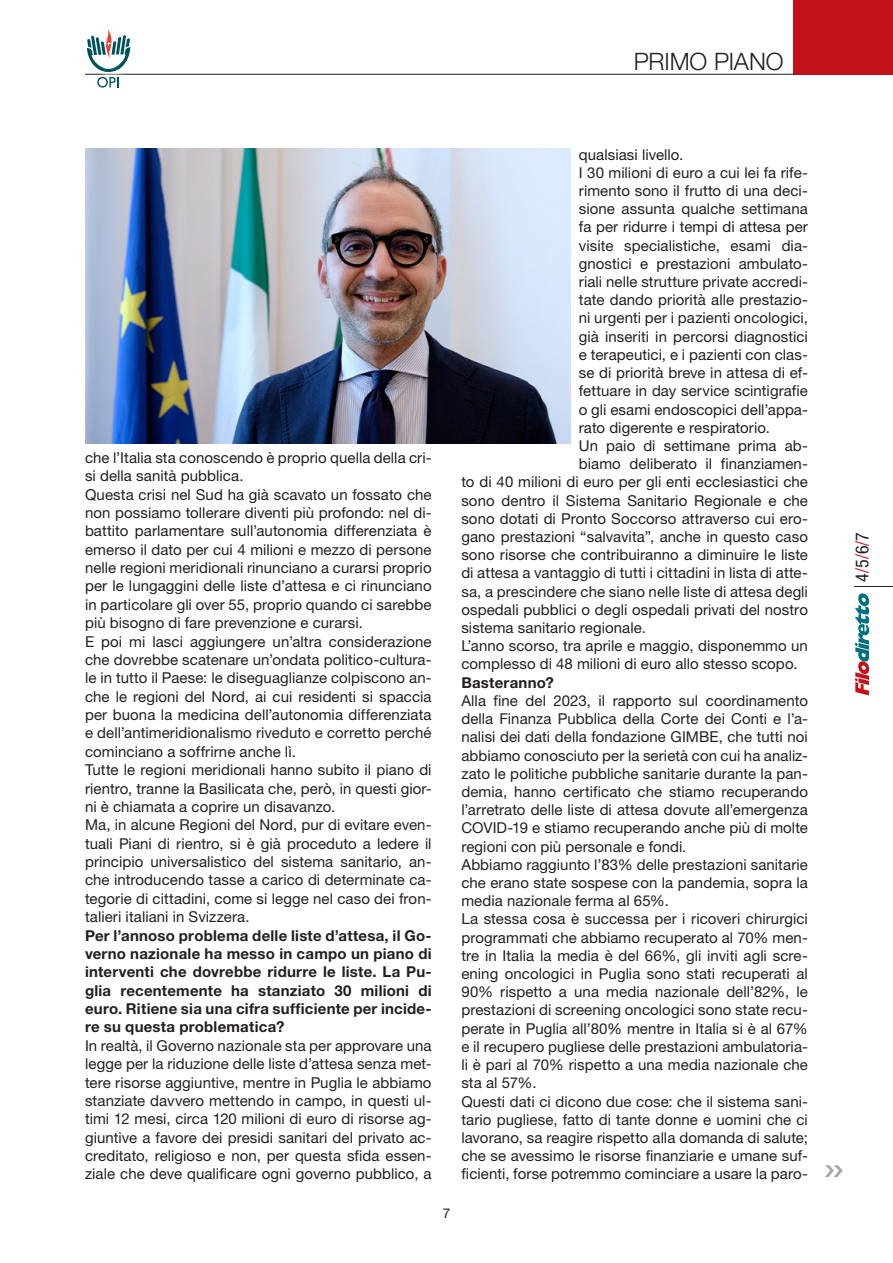
<style>
.page{position:relative;width:893px;height:1263px;background:#fff}
.page>*{position:absolute;margin:0;border:0;box-sizing:border-box;transform-origin:0 0}
.t1{font:300 24px "Helvetica Neue LT Std";letter-spacing:-.005em;color:#231f20}
.t2{font:condensed 18px "Helvetica Neue LT Std";color:#231f20}
._1_Testo_normale{font:15px/18.1px "Helvetica Neue LT Std";letter-spacing:.005em;color:#231f20;text-align:justify}
._1_Testo_normale-2{font:700 15px/18.3px "Helvetica Neue LT Std";letter-spacing:.015em;color:#231f20;text-align:justify}
.t3{font:13.5px "Helvetica Neue LT Std";color:#231f20}
.s1{color:#d1232a}
</style>
<div class="page">
<svg style="left:855px;top:593px;width:14px;height:102px"></svg>
<div style="left:793px;top:0;width:100px;height:74px;background:#c4121a"></div>
<hr style="left:854px;top:586px;width:39px;height:1px;background:#231f20">
<hr style="left:85px;top:74px;width:710px;height:1px;background:#231f20">
<div style="left:86px;top:28px;width:51px;height:66px;background:#fff"></div>
<svg style="left:87px;top:29px;width:43px;height:59px"></svg>
<img style="left:85px;top:149px;width:485px;height:295px">
<svg style="left:825px;top:1165px;width:18px;height:12px"></svg>
<h1 class="t1" style="left:634px;top:47px;width:151px">PRIMO PIANO</h1>
<p class="_1_Testo_normale" style="left:85px;top:448px;width:348px">che l’Italia sta conoscendo è proprio quella della cri&shy;si della sanità pubblica.</p>
<p class="_1_Testo_normale" style="left:85px;top:485px;width:348px">Questa crisi nel Sud ha già scavato un fossato che non possiamo tollerare diventi più profondo: nel di&shy;battito parlamentare sull’autonomia differenziata è emerso il dato per cui 4 milioni e mezzo di persone nelle regioni meridionali rinunciano a curarsi proprio per le lungaggini delle liste d’attesa e ci rinunciano in particolare gli over 55, proprio quando ci sarebbe più bisogno di fare prevenzione e curarsi.</p>
<p class="_1_Testo_normale" style="left:85px;top:632px;width:348px">E poi mi lasci aggiungere un’altra considerazione che dovrebbe scatenare un’ondata politico-cultura&shy;le in tutto il Paese: le diseguaglianze colpiscono an&shy;che le regioni del Nord, ai cui residenti si spaccia per buona la medicina dell’autonomia differenziata e dell’antimeridionalismo riveduto e corretto perché cominciano a soffrirne anche lì.</p>
<p class="_1_Testo_normale" style="left:85px;top:760px;width:348px">Tutte le regioni meridionali hanno subito il piano di rientro, tranne la Basilicata che, però, in questi gior&shy;ni è chiamata a coprire un disavanzo.</p>
<p class="_1_Testo_normale" style="left:85px;top:816px;width:348px">Ma, in alcune Regioni del Nord, pur di evitare even&shy;tuali Piani di rientro, si è già proceduto a ledere il principio universalistico del sistema sanitario, an&shy;che introducendo tasse a carico di determinate ca&shy;tegorie di cittadini, come si legge nel caso dei fron&shy;talieri italiani in Svizzera.</p>
<p class="_1_Testo_normale-2" style="left:85px;top:926px;width:348px">Per l’annoso problema delle liste d’attesa, il Go&shy;verno nazionale ha messo in campo un piano di interventi che dovrebbe ridurre le liste. La Pu&shy;glia recentemente ha stanziato 30 milioni di euro. Ritiene sia una cifra sufficiente per incide&shy;re su questa problematica?</p>
<p class="_1_Testo_normale" style="left:85px;top:1036px;width:348px">In realtà, il Governo nazionale sta per approvare una legge per la riduzione delle liste d’attesa senza met&shy;tere risorse aggiuntive, mentre in Puglia le abbiamo stanziate davvero mettendo in campo, in questi ul&shy;timi 12 mesi, circa 120 milioni di euro di risorse ag&shy;giuntive a favore dei presidi sanitari del privato ac&shy;creditato, religioso e non, per questa sfida essen&shy;ziale che deve qualificare ogni governo pubblico, a</p>
<p class="t3" style="left:443px;top:1205px;width:9px">7</p>
<p class="_1_Testo_normale" style="left:579px;top:145px;width:106px">qualsiasi livello.</p>
<p class="_1_Testo_normale" style="left:579px;top:163px;width:231px">I 30 milioni di euro a cui lei fa rife&shy;rimento sono il frutto di una deci&shy;sione assunta qualche settimana fa per ridurre i tempi di attesa per visite specialistiche, esami dia&shy;gnostici e prestazioni ambulato&shy;riali nelle strutture private accredi&shy;tate dando priorità alle prestazio&shy;ni urgenti per i pazienti oncologici, già inseriti in percorsi diagnostici e terapeutici, e i pazienti con clas&shy;se di priorità breve in attesa di ef&shy;fettuare in day service scintigrafie o gli esami endoscopici dell’appa&shy;rato digerente e respiratorio.</p>
<p class="_1_Testo_normale" style="left:579px;top:436px;width:231px">Un paio di settimane prima ab-</p>
<p class="_1_Testo_normale" style="left:579px;top:454px;width:231px">biamo deliberato il finanziamen-</p>
<p class="_1_Testo_normale" style="left:461px;top:473px;width:348px">to di 40 milioni di euro per gli enti ecclesiastici che</p>
<p class="_1_Testo_normale" style="left:461px;top:491px;width:348px">sono dentro il Sistema Sanitario Regionale e che</p>
<p class="_1_Testo_normale" style="left:461px;top:509px;width:348px">sono dotati di Pronto Soccorso attraverso cui ero-</p>
<p class="_1_Testo_normale" style="left:461px;top:527px;width:348px">gano prestazioni “salvavita”, anche in questo caso</p>
<p class="_1_Testo_normale" style="left:461px;top:546px;width:348px">sono risorse che contribuiranno a diminuire le liste</p>
<p class="_1_Testo_normale" style="left:461px;top:564px;width:348px">di attesa a vantaggio di tutti i cittadini in lista di atte-</p>
<p class="_1_Testo_normale" style="left:461px;top:582px;width:348px">sa, a prescindere che siano nelle liste di attesa degli</p>
<p class="_1_Testo_normale" style="left:461px;top:600px;width:348px">ospedali pubblici o degli ospedali privati del nostro</p>
<p class="_1_Testo_normale" style="left:461px;top:618px;width:186px">sistema sanitario regionale.</p>
<p class="_1_Testo_normale" style="left:461px;top:637px;width:348px">L’anno scorso, tra aprile e maggio, disponemmo un complesso di 48 milioni di euro allo stesso scopo.</p>
<p class="_1_Testo_normale-2" style="left:461px;top:673px;width:94px">Basteranno?</p>
<p class="_1_Testo_normale" style="left:461px;top:691px;width:348px">Alla fine del 2023, il rapporto sul coordinamento della Finanza Pubblica della Corte dei Conti e l’a&shy;nalisi dei dati della fondazione GIMBE, che tutti noi abbiamo conosciuto per la serietà con cui ha analiz&shy;zato le politiche pubbliche sanitarie durante la pan&shy;demia, hanno certificato che stiamo recuperando l’arretrato delle liste di attesa dovute all’emergenza COVID-19 e stiamo recuperando anche più di molte regioni con più personale e fondi.</p>
<p class="_1_Testo_normale" style="left:461px;top:855px;width:348px">Abbiamo raggiunto l’83% delle prestazioni sanitarie che erano state sospese con la pandemia, sopra la media nazionale ferma al 65%.</p>
<p class="_1_Testo_normale" style="left:461px;top:910px;width:348px">La stessa cosa è successa per i ricoveri chirurgici programmati che abbiamo recuperato al 70% men&shy;tre in Italia la media è del 66%, gli inviti agli scre&shy;ening oncologici in Puglia sono stati recuperati al 90% rispetto a una media nazionale dell’82%, le prestazioni di screening oncologici sono state recu&shy;perate in Puglia all’80% mentre in Italia si è al 67% e il recupero pugliese delle prestazioni ambulatoria&shy;li è pari al 70% rispetto a una media nazionale che sta al 57%.</p>
<p class="_1_Testo_normale" style="left:461px;top:1092px;width:348px">Questi dati ci dicono due cose: che il sistema sani&shy;tario pugliese, fatto di tante donne e uomini che ci lavorano, sa reagire rispetto alla domanda di salute; che se avessimo le risorse finanziarie e umane suf&shy;ficienti, forse potremmo cominciare a usare la paro-</p>
<p class="t2" style="left:852px;top:582px;width:51px;rotate:-90deg">4<span class="s1">/</span>5<span class="s1">/</span>6<span class="s1">/</span>7</p>
</div>
